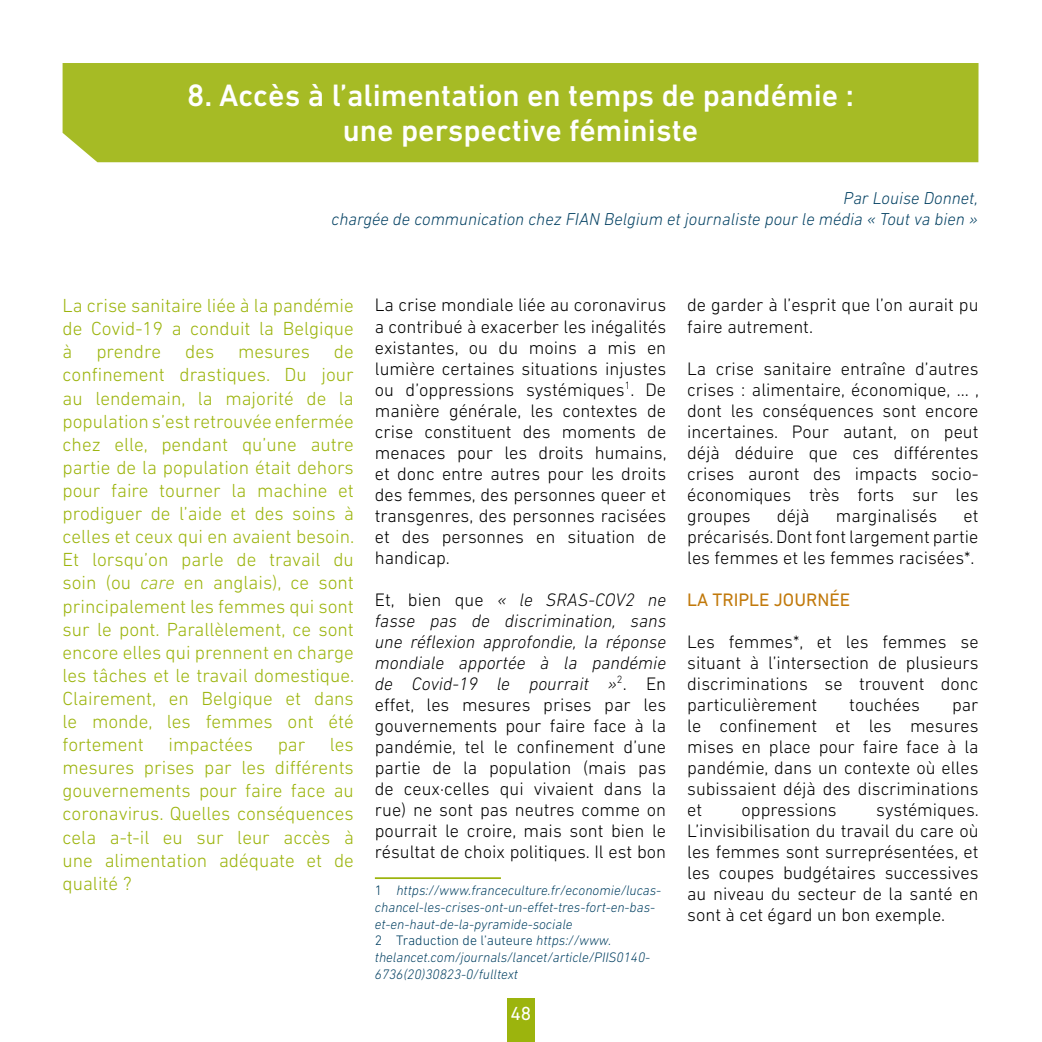
<style>
.page{position:relative;width:1042px;height:1042px;background:#fff}
.page>*{position:absolute;margin:0;border:0;box-sizing:border-box;transform-origin:0 0}
.t1{font:500 31.5px/35px "DIN Next LT Pro";color:#fff;text-align:center}
.t2{font:300 19.25px/23.1px "DIN Next LT Pro";color:#9cb40d;text-align:justify}
.t3{font:19.25px "DIN Next LT Pro";color:#fff}
.t4{font:300 18.38px/21px "DIN Next LT Pro";color:#000;text-align:justify}
.t5{font:18.38px "DIN Next LT Pro";color:#c1790b}
.t6{font:italic 300 17.5px/21px "DIN Next LT Pro";color:#003f61;text-align:right}
.t7{font:italic 300 14px/16.8px "DIN Next LT Pro";color:#003f61}
.s1{font-style:italic}
.s2{font-style:normal}
</style>
<div class="page">
<div style="left:507px;top:998px;width:27px;height:44px;background:#9cb40d"></div>
<hr style="left:375px;top:877px;width:126px;height:2px;background:#9cb40d">
<div style="left:63px;top:63px;width:915px;height:99px;background:#a6bb25"></div>
<h1 class="t1" style="left:187px;top:77px;width:668px">8. Accès à l’alimentation en temps de pandémie : une perspective féministe</h1>
<p class="t6" style="left:331px;top:187px;width:648px">Par Louise Donnet,<br>chargée de communication chez FIAN Belgium et journaliste pour le média « Tout va bien »</p>
<p class="t2" style="left:63px;top:294px;width:293px">La crise sanitaire liée à la pandémie de Covid-19 a conduit la Belgique à prendre des mesures de confinement drastiques. Du jour au lendemain, la majorité de la population s’est retrouvée enfermée chez elle, pendant qu’une autre partie de la population était dehors pour faire tourner la machine et prodiguer de l’aide et des soins à celles et ceux qui en avaient besoin.<br>Et lorsqu’on parle de travail du soin (ou <span class="s1">care</span> en anglais), ce sont principalement les femmes qui sont sur le pont. Parallèlement, ce sont encore elles qui prennent en charge les tâches et le travail domestique.<br>Clairement, en Belgique et dans le monde, les femmes ont été fortement</p>
<p class="t2" style="left:168px;top:733px;width:86px">impactées</p>
<p class="t2" style="left:278px;top:733px;width:29px">par</p>
<p class="t2" style="left:63px;top:733px;width:293px;text-indent:267px">les mesures prises par les différents gouvernements pour faire face au coronavirus. Quelles conséquences cela a-t-il eu sur leur accès à une alimentation adéquate et de qualité ?</p>
<p class="t4" style="left:375px;top:294px;width:293px">La crise mondiale liée au coronavirus a contribué à exacerber les inégalités existantes, ou du moins a mis en lumière certaines situations injustes ou d’oppressions systémiques<sup>1</sup>. De manière générale, les contextes de crise constituent des moments de menaces pour les droits humains, et donc entre autres pour les droits des femmes, des personnes queer et transgenres, des personnes racisées et des personnes en situation de handicap.</p>
<p class="t4" style="left:375px;top:589px;width:293px">Et, bien que <span class="s1">« le SRAS-COV2 ne fasse pas de discrimination, sans une réflexion approfondie, la réponse mondiale apportée à la pandémie de Covid-19 le pourrait »</span><sup>2</sup>. En effet, les mesures prises par les gouvernements pour faire face à la pandémie, tel le confinement d’une partie de la population (mais pas de ceux·celles qui vivaient dans la rue) ne sont pas neutres comme on pourrait le croire, mais sont bien le résultat de choix politiques. Il est bon</p>
<p class="t7" style="left:375px;top:881px;width:288px"><span class="s2">1</span> https://www.franceculture.fr/economie/lucas&shy;chancel-les-crises-ont-un-effet-tres-fort-en-bas&shy;et-en-haut-de-la-pyramide-sociale<br><span class="s2">2 Traduction de l’auteure</span> https://www. thelancet.com/journals/lancet/article/PIIS0140- 6736(20)30823-0/fulltext</p>
<p class="t3" style="left:510px;top:1002px;width:22px">48</p>
<p class="t4" style="left:687px;top:294px;width:293px">de garder à l’esprit que l’on aurait pu faire autrement.</p>
<p class="t4" style="left:687px;top:357px;width:293px">La crise sanitaire entraîne d’autres crises : alimentaire, économique, … , dont les conséquences sont encore incertaines. Pour autant, on peut déjà déduire que ces différentes crises auront des impacts socio&shy;économiques très forts sur les groupes</p>
<p class="t4" style="left:777px;top:505px;width:34px">déjà</p>
<p class="t4" style="left:836px;top:505px;width:103px">marginalisés</p>
<p class="t4" style="left:687px;top:505px;width:293px;text-indent:276px">et précarisés. Dont font largement partie les femmes et les femmes racisées*.</p>
<p class="t5" style="left:687px;top:589px;width:164px">LA TRIPLE JOURNÉE</p>
<p class="t4" style="left:687px;top:631px;width:293px">Les femmes*, et les femmes se situant à l’intersection de plusieurs discriminations se trouvent donc particulièrement</p>
<p class="t4" style="left:849px;top:694px;width:72px">touchées</p>
<p class="t4" style="left:687px;top:694px;width:293px;text-indent:265px">par le confinement et les mesures mises en place pour faire face à la pandémie, dans un contexte où elles subissaient déjà des discriminations et</p>
<p class="t4" style="left:687px;top:799px;width:293px;text-indent:189px">systémiques.<br>L’invisibilisation du travail du care où les femmes sont surreprésentées, et les coupes budgétaires successives au niveau du secteur de la santé en sont à cet égard un bon exemple.</p>
<p class="t4" style="left:741px;top:799px;width:97px">oppressions</p>
</div>
